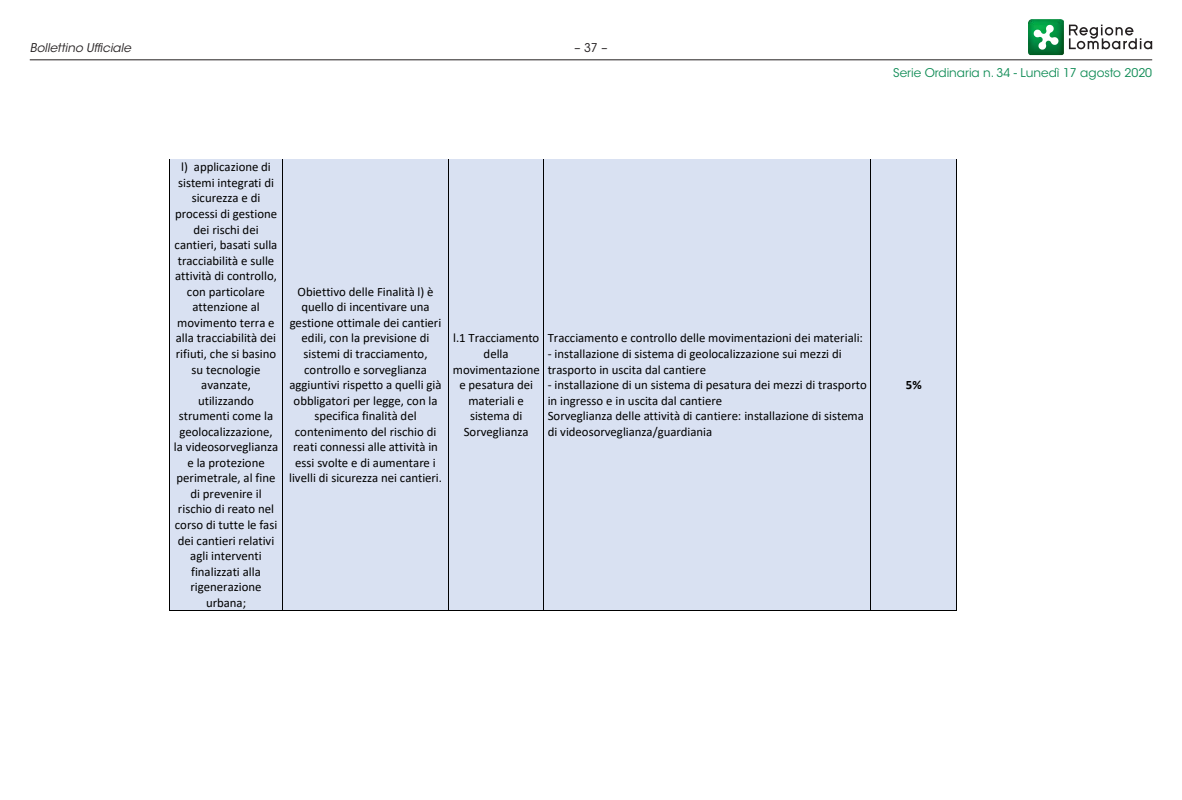
<style>
.page{position:relative;width:1182px;height:800px;background:#fff}
.page>*{position:absolute;margin:0;border:0;box-sizing:border-box;transform-origin:0 0}
.t1{font:12.75px/15.6px "Calibri";color:#000;text-align:center}
.t2{font:700 12.75px "Calibri";color:#000}
.t3{font:12px "ITC Avant Garde Std";color:#108c56}
.t4{font:italic 12px "ITC Avant Garde Std";color:#231f20}
.t5{font:12px "ITC Avant Garde Std";color:#231f20}
</style>
<div class="page">
<hr style="left:30px;top:59px;width:1121px;height:1px;background:#231f20">
<svg style="left:1068px;top:25px;width:83px;height:24px"></svg>
<img style="left:1028px;top:19px;width:35px;height:36px">
<svg style="left:1032px;top:24px;width:26px;height:26px"></svg>
<div style="left:170px;top:159px;width:112px;height:451px;background:#d9e1f2"></div>
<div style="left:282px;top:159px;width:166px;height:451px;background:#d9e1f2"></div>
<div style="left:448px;top:159px;width:95px;height:451px;background:#d9e1f2"></div>
<div style="left:543px;top:159px;width:327px;height:451px;background:#d9e1f2"></div>
<div style="left:870px;top:159px;width:86px;height:451px;background:#d9e1f2"></div>
<hr style="left:169px;top:159px;width:1px;height:451px;background:#000">
<hr style="left:170px;top:610px;width:112px;height:1px;background:#000">
<hr style="left:282px;top:159px;width:1px;height:451px;background:#000">
<hr style="left:282px;top:610px;width:166px;height:1px;background:#000">
<hr style="left:448px;top:159px;width:1px;height:451px;background:#000">
<hr style="left:449px;top:610px;width:94px;height:1px;background:#000">
<hr style="left:543px;top:159px;width:1px;height:451px;background:#000">
<hr style="left:544px;top:610px;width:326px;height:1px;background:#000">
<hr style="left:870px;top:159px;width:1px;height:451px;background:#000">
<hr style="left:870px;top:610px;width:86px;height:1px;background:#000">
<hr style="left:956px;top:159px;width:1px;height:451px;background:#000">
<p class="t4" style="left:30px;top:40px;width:103px">Bollettino Ufficiale</p>
<p class="t5" style="left:574px;top:40px;width:34px">– 37 –</p>
<p class="t3" style="left:893px;top:65px;width:260px">Serie Ordinaria n. 34 - Lunedì 17 agosto 2020</p>
<p class="t1" style="left:174px;top:159px;width:106px">l) applicazione di sistemi integrati di sicurezza e di processi di gestione dei rischi dei cantieri, basati sulla tracciabilità e sulle attività di controllo, con particolare attenzione al movimento terra e alla tracciabilità dei rifiuti, che si basino su tecnologie avanzate, utilizzando strumenti come la geolocalizzazione, la videosorveglianza e la protezione perimetrale, al fine di prevenire il rischio di reato nel corso di tutte le fasi dei cantieri relativi agli interventi finalizzati alla rigenerazione urbana;</p>
<p class="t1" style="left:289px;top:283px;width:154px">Obiettivo delle Finalità l) è quello di incentivare una gestione ottimale dei cantieri edili, con la previsione di sistemi di tracciamento, controllo e sorveglianza aggiuntivi rispetto a quelli già obbligatori per legge, con la specifica finalità del contenimento del rischio di reati connessi alle attività in essi svolte e di aumentare i livelli di sicurezza nei cantieri.</p>
<p class="t1" style="left:453px;top:330px;width:88px">l.1 Tracciamento della movimentazione e pesatura dei materiali e sistema di<br>Sorveglianza</p>
<p class="t1" style="left:547px;top:330px;width:317px">Tracciamento e controllo delle movimentazioni dei materiali:</p>
<p class="t1" style="left:547px;top:345px;width:295px;text-align:left">- installazione di sistema di geolocalizzazione sui mezzi di trasporto in uscita dal cantiere</p>
<p class="t1" style="left:547px;top:376px;width:320px;text-align:left">- installazione di un sistema di pesatura dei mezzi di trasporto in ingresso e in uscita dal cantiere<br>Sorveglianza delle attività di cantiere: installazione di sistema di videosorveglianza/guardiania</p>
<p class="t2" style="left:905px;top:376px;width:17px">5%</p>
</div>
